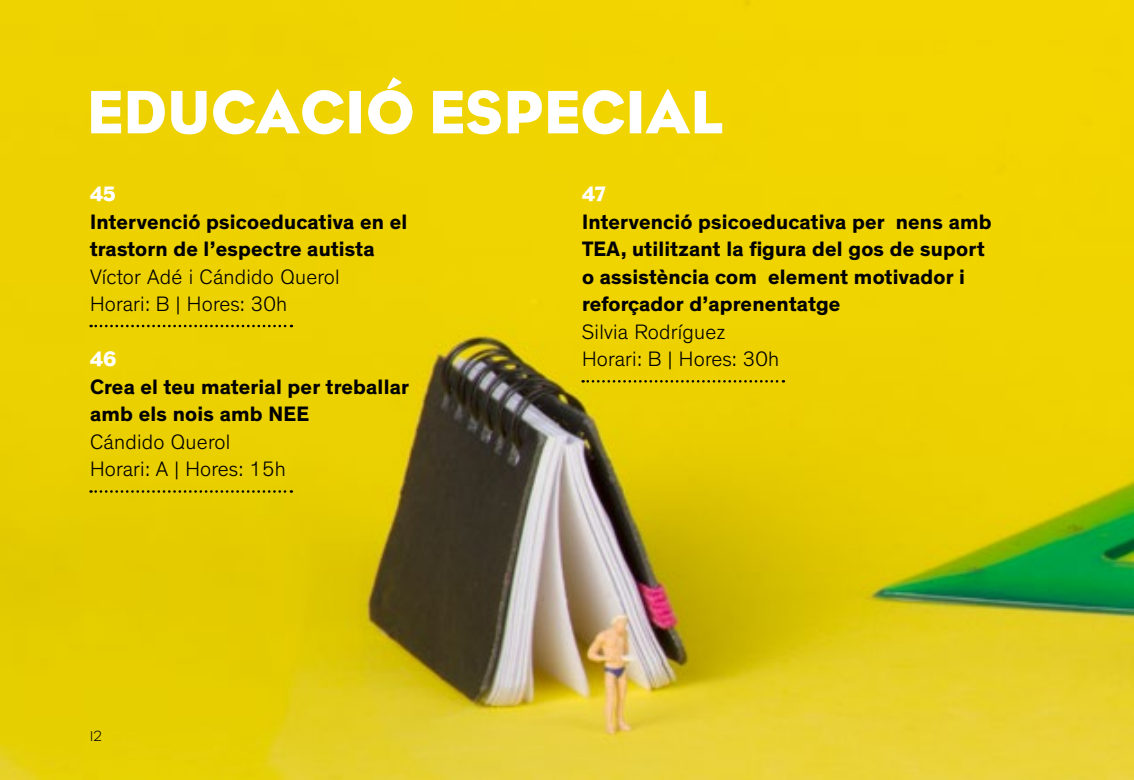
<style>
.page{position:relative;width:1134px;height:780px;background:#fff}
.page>*{position:absolute;margin:0;border:0;box-sizing:border-box;transform-origin:0 0}
.t1{font:62.5px "Eagle";color:#fff}
.t2{font:700 21.25px/27.5px "Theinhardt";letter-spacing:.01em;color:#000}
.t3{font:300 21.25px/27.5px "Theinhardt";letter-spacing:.01em;color:#000}
.t4{font:21.25px "Eagle";color:#fff}
.t5{font:300 15px "Eagle";color:#000}
</style>
<div class="page">
<img style="left:0;top:0;width:1134px;height:780px">
<svg style="left:91px;top:325px;width:201px;height:2px"></svg>
<svg style="left:91px;top:490px;width:201px;height:2px"></svg>
<svg style="left:583px;top:380px;width:201px;height:2px"></svg>
<h1 class="t1" style="left:86px;top:76px;width:638px">EDUCACIÓ ESPECIAL</h1>
<p class="t4" style="left:90px;top:182px;width:27px">45</p>
<p class="t2" style="left:90px;top:208px;width:319px">Intervenció psicoeducativa en el trastorn de l’espectre autista</p>
<p class="t3" style="left:90px;top:263px;width:251px">Víctor Adé i Cándido Querol<br>Horari: B | Hores: 30h</p>
<p class="t4" style="left:90px;top:347px;width:28px">46</p>
<p class="t2" style="left:90px;top:373px;width:320px">Crea el teu material per treballar amb els nois amb NEE</p>
<p class="t3" style="left:90px;top:428px;width:197px">Cándido Querol<br>Horari: A | Hores: 15h</p>
<p class="t5" style="left:90px;top:727px;width:14px">12</p>
<p class="t4" style="left:582px;top:182px;width:25px">47</p>
<p class="t2" style="left:582px;top:208px;width:411px">Intervenció psicoeducativa per nens amb TEA, utilitzant la figura del gos de suport o assistència com element motivador i reforçador d’aprenentatge</p>
<p class="t3" style="left:582px;top:318px;width:199px">Silvia Rodríguez<br>Horari: B | Hores: 30h</p>
</div>
